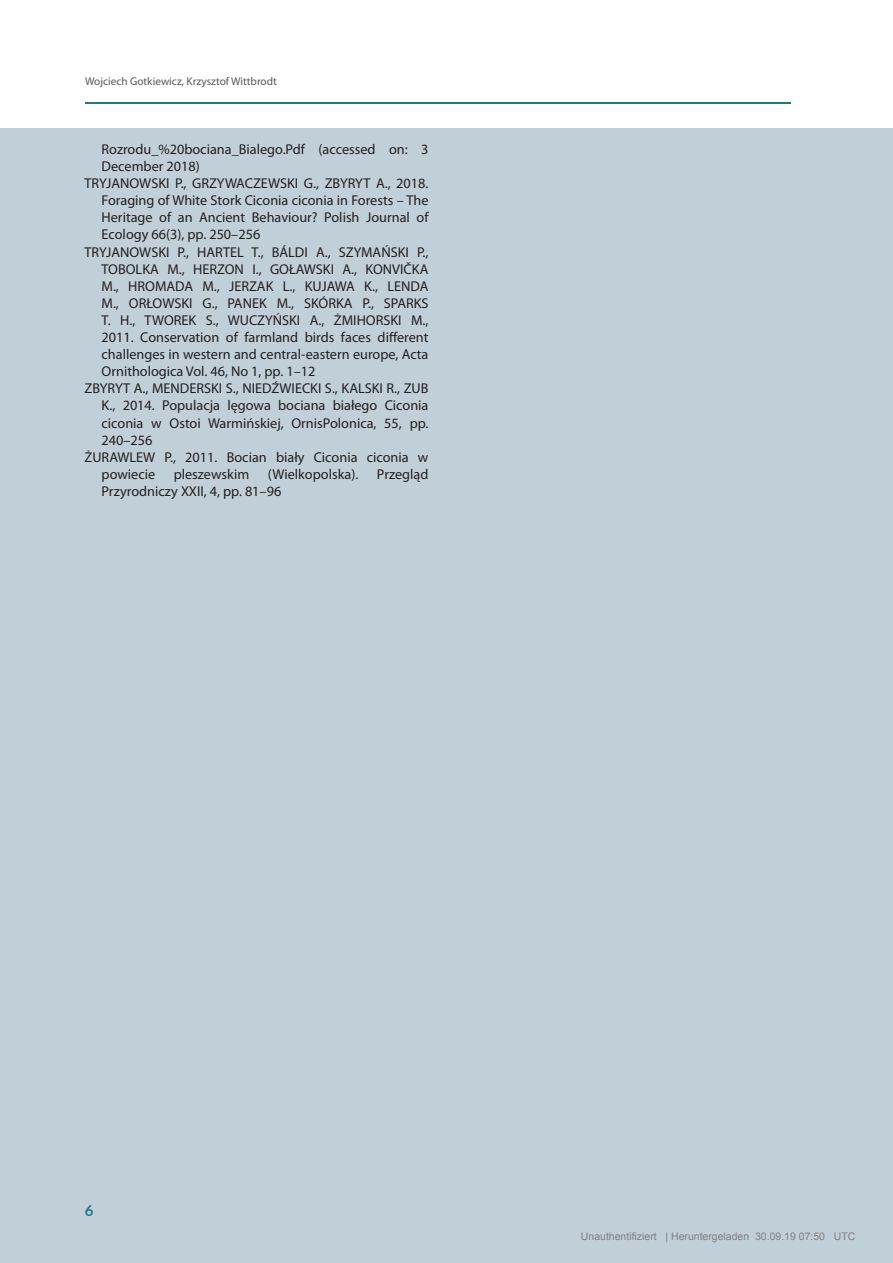
<style>
.page{position:relative;width:893px;height:1263px;background:#fff}
.page>*{position:absolute;margin:0;border:0;box-sizing:border-box;transform-origin:0 0}
.PageNumber{font:700 15px "Lato";color:#217687}
.REFERENCES_TEXT{font:14.25px/17.1px "Myriad Pro";color:#231f20;text-align:justify}
.t1{font:11.25px "Myriad Pro";color:#57585a}
.t2{font:10.5px "Arial";color:#808080}
</style>
<div class="page">
<hr style="left:85px;top:103px;width:706px;height:1px;background:#217687">
<div style="left:0;top:129px;width:893px;height:1134px;background:#c1d0d8"></div>
<p class="t1" style="left:85px;top:74px;width:193px">Wojciech Gotkiewicz, Krzysztof Wittbrodt</p>
<p class="REFERENCES_TEXT" style="left:102px;top:140px;width:328px">Rozrodu_%20bociana_Bialego.Pdf (accessed on: 3<br>December 2018)</p>
<p class="REFERENCES_TEXT" style="left:102px;top:175px;width:328px;text-indent:-17px">TRYJANOWSKI P., GRZYWACZEWSKI G., ZBYRYT A., 2018.<br>Foraging of White Stork Ciconia ciconia in Forests – The Heritage of an Ancient Behaviour? Polish Journal of Ecology 66(3), pp. 250–256</p>
<p class="REFERENCES_TEXT" style="left:102px;top:243px;width:328px;text-indent:-17px">TRYJANOWSKI P., HARTEL T., BÁLDI A., SZYMAŃSKI P., TOBOLKA M., HERZON I., GOŁAWSKI A., KONVIČKA M., HROMADA M., JERZAK L., KUJAWA K., LENDA M., ORŁOWSKI G., PANEK M., SKÓRKA P., SPARKS T. H., TWOREK S., WUCZYŃSKI A., ŻMIHORSKI M., 2011. Conservation of farmland birds faces different challenges in western and central-eastern europe, Acta Ornithologica Vol. 46, No 1, pp. 1–12</p>
<p class="REFERENCES_TEXT" style="left:102px;top:380px;width:328px;text-indent:-17px">ZBYRYT A., MENDERSKI S., NIEDŹWIECKI S., KALSKI R., ZUB K., 2014. Populacja lęgowa bociana białego Ciconia ciconia w Ostoi Warmińskiej, OrnisPolonica, 55, pp.<br>240–256</p>
<p class="REFERENCES_TEXT" style="left:102px;top:448px;width:328px;text-indent:-17px">ŻURAWLEW P., 2011. Bocian biały Ciconia ciconia w powiecie</p>
<p class="REFERENCES_TEXT" style="left:174px;top:465px;width:77px">pleszewskim</p>
<p class="REFERENCES_TEXT" style="left:268px;top:465px;width:92px">(Wielkopolska).</p>
<p class="REFERENCES_TEXT" style="left:377px;top:465px;width:53px">Przegląd</p>
<p class="REFERENCES_TEXT" style="left:102px;top:482px;width:181px">Przyrodniczy XXII, 4, pp. 81–96</p>
<p class="PageNumber" style="left:85px;top:1200px;width:10px">6</p>
<p class="t2" style="left:581px;top:1233px;width:276px">Unauthentifiziert | Heruntergeladen 30.09.19 07:50 UTC</p>
</div>
